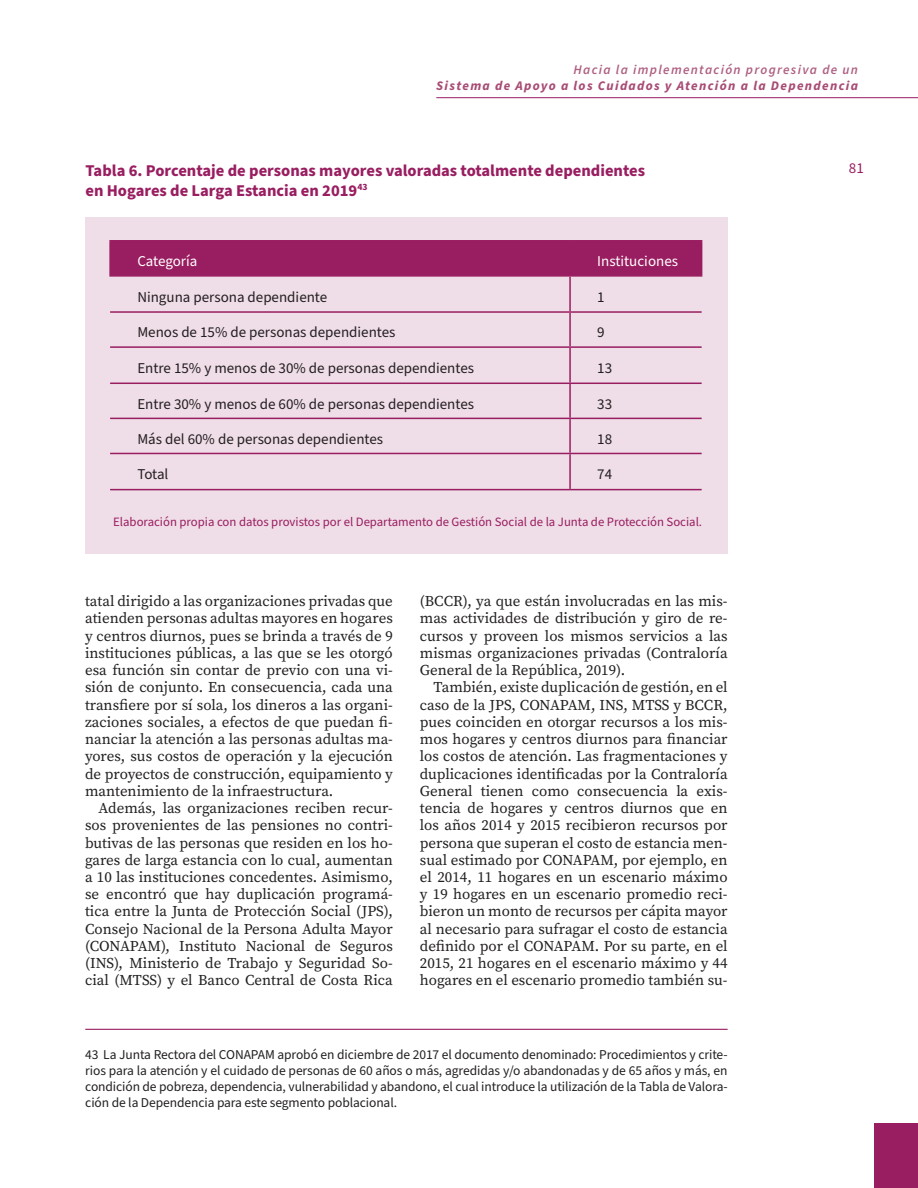
<style>
.page{position:relative;width:918px;height:1188px;background:#fff}
.page>*{position:absolute;margin:0;border:0;box-sizing:border-box;transform-origin:0 0}
.t1{font:700 16.5px/19.5px "Source Sans Pro";color:#991e61}
.t2{font:15px/17.2px "Source Serif Variable";color:#231f20;text-align:justify}
.t3{font:15px "Source Sans Pro";color:#231f20}
.t4{font:15px "Source Sans Pro";color:#fff}
.t5{font:15px "Source Sans Pro";color:#991e61}
.t6{font:13.5px/16.2px "Source Sans Pro";letter-spacing:-.005em;color:#231f20;text-align:justify}
.t7{font:italic 700 13.2px "Source Sans Pro";letter-spacing:.1em;color:#a84c75}
.t8{font:italic 600 13.2px "Source Sans Pro";letter-spacing:.1em;color:#af6082}
.t9{font:12.75px "Source Sans Pro";color:#991e61}
</style>
<div class="page">
<div style="left:875px;top:1123px;width:43px;height:65px;background:#991e61"></div>
<hr style="left:436px;top:97px;width:482px;height:1px;background:#991e61">
<div style="left:85px;top:217px;width:643px;height:337px;background:#efdde7"></div>
<div style="left:111px;top:242px;width:590px;height:33px;background:#991e61"></div>
<hr style="left:109px;top:240px;width:461px;height:2px;background:#991e61">
<hr style="left:109px;top:242px;width:2px;height:33px;background:#991e61">
<hr style="left:570px;top:240px;width:132px;height:2px;background:#991e61">
<hr style="left:569px;top:242px;width:2px;height:33px;background:#991e61">
<hr style="left:701px;top:242px;width:1px;height:33px;background:#991e61">
<hr style="left:109px;top:275px;width:461px;height:2px;background:#991e61">
<hr style="left:570px;top:275px;width:132px;height:2px;background:#991e61">
<hr style="left:569px;top:277px;width:2px;height:34px;background:#991e61">
<hr style="left:569px;top:313px;width:2px;height:33px;background:#991e61">
<hr style="left:569px;top:348px;width:2px;height:35px;background:#991e61">
<hr style="left:569px;top:384px;width:2px;height:34px;background:#991e61">
<hr style="left:569px;top:419px;width:2px;height:34px;background:#991e61">
<hr style="left:569px;top:454px;width:2px;height:35px;background:#991e61">
<hr style="left:110px;top:311px;width:460px;height:2px;background:#991e61">
<hr style="left:570px;top:311px;width:132px;height:2px;background:#991e61">
<hr style="left:110px;top:346px;width:460px;height:2px;background:#991e61">
<hr style="left:570px;top:346px;width:132px;height:2px;background:#991e61">
<hr style="left:110px;top:383px;width:460px;height:1px;background:#991e61">
<hr style="left:570px;top:383px;width:132px;height:1px;background:#991e61">
<hr style="left:110px;top:418px;width:460px;height:1px;background:#991e61">
<hr style="left:570px;top:418px;width:132px;height:1px;background:#991e61">
<hr style="left:110px;top:453px;width:460px;height:1px;background:#991e61">
<hr style="left:570px;top:453px;width:132px;height:1px;background:#991e61">
<hr style="left:110px;top:489px;width:460px;height:1px;background:#991e61">
<hr style="left:570px;top:489px;width:132px;height:1px;background:#991e61">
<hr style="left:85px;top:1029px;width:643px;height:1px;background:#991e61">
<p class="t8" style="left:573px;top:61px;width:286px">Hacia la implementación progresiva de un</p>
<p class="t7" style="left:436px;top:77px;width:423px">Sistema de Apoyo a los Cuidados y Atención a la Dependencia</p>
<p class="t1" style="left:85px;top:161px;width:561px">Tabla 6. Porcentaje de personas mayores valoradas totalmente dependientes en Hogares de Larga Estancia en 2019<sup>43</sup></p>
<p class="t4" style="left:137px;top:251px;width:62px">Categoría</p>
<p class="t4" style="left:597px;top:251px;width:82px">Instituciones</p>
<p class="t3" style="left:137px;top:287px;width:191px">Ninguna persona dependiente</p>
<p class="t3" style="left:597px;top:287px;width:9px">1</p>
<p class="t3" style="left:137px;top:322px;width:260px">Menos de 15% de personas dependientes</p>
<p class="t3" style="left:597px;top:322px;width:9px">9</p>
<p class="t3" style="left:137px;top:358px;width:338px">Entre 15% y menos de 30% de personas dependientes</p>
<p class="t3" style="left:597px;top:358px;width:16px">13</p>
<p class="t3" style="left:137px;top:394px;width:338px">Entre 30% y menos de 60% de personas dependientes</p>
<p class="t3" style="left:597px;top:394px;width:16px">33</p>
<p class="t3" style="left:137px;top:429px;width:247px">Más del 60% de personas dependientes</p>
<p class="t3" style="left:597px;top:429px;width:16px">18</p>
<p class="t3" style="left:137px;top:464px;width:33px">Total</p>
<p class="t3" style="left:597px;top:464px;width:16px">74</p>
<p class="t9" style="left:113px;top:514px;width:590px">Elaboración propia con datos provistos por el Departamento de Gestión Social de la Junta de Protección Social.</p>
<p class="t2" style="left:85px;top:592px;width:309px">tatal dirigido a las organizaciones privadas que atienden personas adultas mayores en hogares y centros diurnos, pues se brinda a través de 9 instituciones públicas, a las que se les otorgó esa función sin contar de previo con una vi&shy;sión de conjunto. En consecuencia, cada una transfiere por sí sola, los dineros a las organi&shy;zaciones sociales, a efectos de que puedan fi&shy;nanciar la atención a las personas adultas ma&shy;yores, sus costos de operación y la ejecución de proyectos de construcción, equipamiento y mantenimiento de la infraestructura.</p>
<p class="t2" style="left:85px;top:799px;width:309px;text-indent:14px">Además, las organizaciones reciben recur&shy;sos provenientes de las pensiones no contri&shy;butivas de las personas que residen en los ho&shy;gares de larga estancia con lo cual, aumentan a 10 las instituciones concedentes. Asimismo, se encontró que hay duplicación programá&shy;tica entre la Junta de Protección Social (JPS), Consejo Nacional de la Persona Adulta Mayor (CONAPAM), Instituto Nacional de Seguros (INS), Ministerio de Trabajo y Seguridad So&shy;cial (MTSS) y el Banco Central de Costa Rica</p>
<p class="t2" style="left:420px;top:592px;width:309px">(BCCR), ya que están involucradas en las mis&shy;mas actividades de distribución y giro de re&shy;cursos y proveen los mismos servicios a las mismas organizaciones privadas (Contraloría General de la República, 2019).</p>
<p class="t2" style="left:420px;top:679px;width:309px;text-indent:14px">También, existe duplicación de gestión, en el caso de la JPS, CONAPAM, INS, MTSS y BCCR, pues coinciden en otorgar recursos a los mis&shy;mos hogares y centros diurnos para financiar los costos de atención. Las fragmentaciones y duplicaciones identificadas por la Contraloría General tienen como consecuencia la exis&shy;tencia de hogares y centros diurnos que en los años 2014 y 2015 recibieron recursos por persona que superan el costo de estancia men&shy;sual estimado por CONAPAM, por ejemplo, en el 2014, 11 hogares en un escenario máximo y 19 hogares en un escenario promedio reci&shy;bieron un monto de recursos per cápita mayor al necesario para sufragar el costo de estancia definido por el CONAPAM. Por su parte, en el 2015, 21 hogares en el escenario máximo y 44 hogares en el escenario promedio también su-</p>
<p class="t6" style="left:85px;top:1046px;width:644px">43 La Junta Rectora del CONAPAM aprobó en diciembre de 2017 el documento denominado: Procedimientos y crite&shy;rios para la atención y el cuidado de personas de 60 años o más, agredidas y/o abandonadas y de 65 años y más, en condición de pobreza, dependencia, vulnerabilidad y abandono, el cual introduce la utilización de la Tabla de Valora&shy;ción de la Dependencia para este segmento poblacional.</p>
<p class="t5" style="left:849px;top:158px;width:17px">81</p>
</div>
